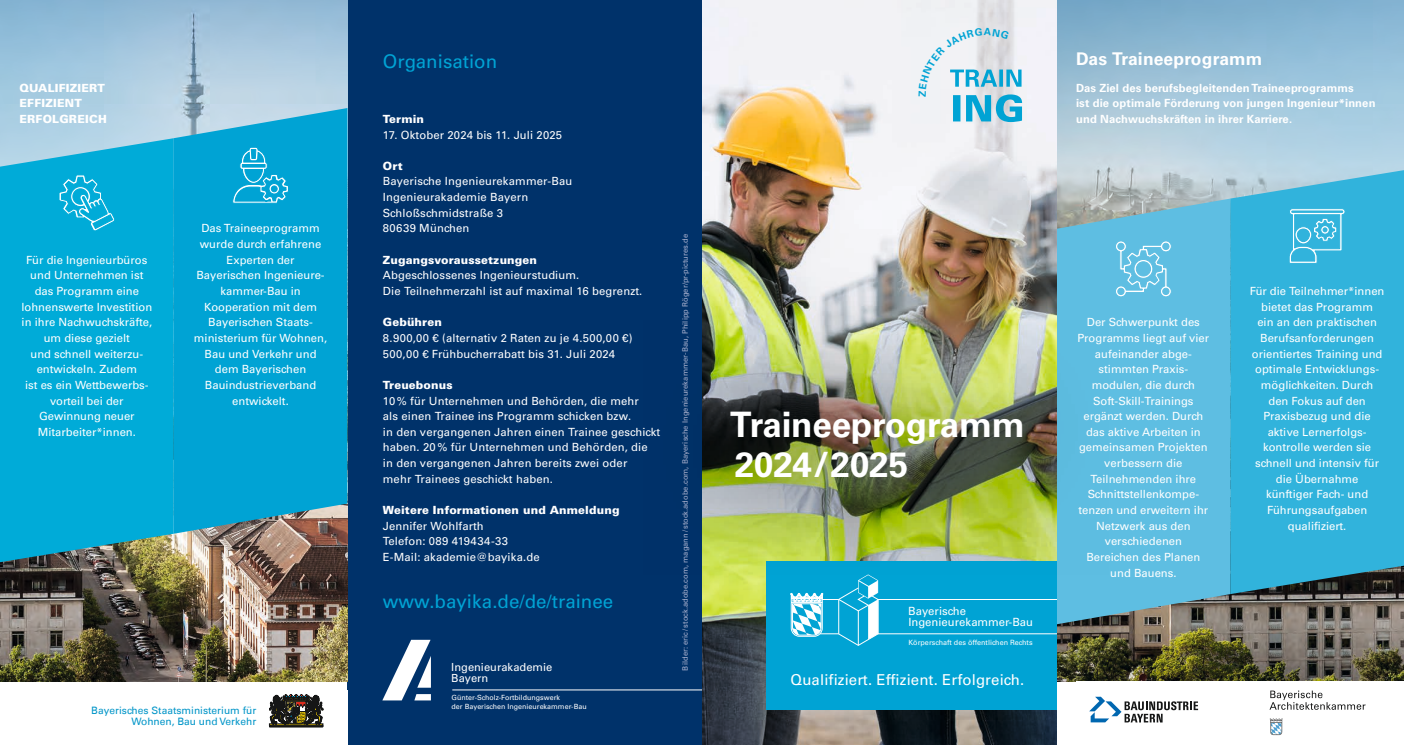
<style>
.page{position:relative;width:1404px;height:745px;background:#fff}
.page>*{position:absolute;margin:0;border:0;box-sizing:border-box;transform-origin:0 0}
.t1{font:700 35px/40px "Univers LT Std";letter-spacing:-.005em;color:#fff}
.t2{font:18.75px "Univers LT Std";color:#00a3d4}
.t3{font:700 17.5px "Univers LT Std";letter-spacing:.01em;color:#fff}
.t4{font:15px "Univers LT Std";letter-spacing:.005em;color:#fff}
.t5{font:11.25px/15.6px "Univers LT Std";color:#fff}
.t6{font:700 11.25px/15.6px "Univers LT Std";letter-spacing:.01em;color:#fff}
.t7{font:900 11.25px/15.6px "Univers LT Std";letter-spacing:.01em;color:#fff}
.t8{font:11.12px/11.1px "Univers LT Std";color:#fff}
.t9{font:10.25px/10.9px "Univers LT";color:#0095c8;text-align:right}
.t10{font:7.5px "Univers LT Std";letter-spacing:.01em;color:#acb3d0}
.t11{font:7.25px "Univers LT Std";color:#fff}
.t12{font:7.12px/8.5px "Univers LT Std";color:#fff}
</style>
<div class="page">
<div style="left:347px;top:0;width:355px;height:744px;background:#00326a"></div>
<hr style="left:452px;top:689px;width:250px;height:1px;background:#fff">
<svg style="left:382px;top:639px;width:49px;height:61px"></svg>
<img style="left:0;top:0;width:347px;height:680px">
<svg style="left:0;top:138px;width:174px;height:424px;background:#0baad4"></svg>
<svg style="left:174px;top:108px;width:173px;height:425px;background:#0ca3d1"></svg>
<svg style="left:269px;top:694px;width:54px;height:32px;background:#494539"></svg>
<img style="left:1056px;top:0;width:347px;height:680px">
<svg style="left:1056px;top:198px;width:174px;height:426px;background:#62b9d9"></svg>
<svg style="left:1230px;top:170px;width:173px;height:423px;background:#35afd5"></svg>
<svg style="left:1089px;top:696px;width:108px;height:26px"></svg>
<svg style="left:1269px;top:690px;width:96px;height:19px"></svg>
<svg style="left:1269px;top:718px;width:13px;height:16px"></svg>
<svg style="left:59px;top:174px;width:56px;height:57px;background:#21b6dd"></svg>
<svg style="left:232px;top:147px;width:57px;height:56px;background:#25b0da"></svg>
<svg style="left:1114px;top:240px;width:57px;height:57px;background:#77c8e6"></svg>
<svg style="left:1288px;top:208px;width:57px;height:55px;background:#55c0e1"></svg>
<img style="left:702px;top:0;width:354px;height:744px">
<div style="left:765px;top:560px;width:291px;height:149px;background:#00a3d4"></div>
<hr style="left:877px;top:598px;width:179px;height:1px;background:#fff">
<hr style="left:877px;top:633px;width:179px;height:1px;background:#fff">
<svg style="left:790px;top:574px;width:88px;height:71px"></svg>
<hr style="left:858px;top:610px;width:1px;height:35px;background:#fff">
<img style="left:702px;top:320px;width:405px;height:254px">
<svg style="left:918px;top:28px;width:103px;height:94px"></svg>
<p class="t7" style="left:19px;top:80px;width:89px">QUALIFIZIERT<br>EFFIZIENT<br>ERFOLGREICH</p>
<p class="t5" style="left:21px;top:252px;width:132px;text-align:center">Für die Ingenieurbüros und Unternehmen ist das Programm eine lohnenswerte Investition in ihre Nachwuchskräfte, um diese gezielt<br>und schnell weiterzu&shy;entwickeln. Zudem<br>ist es ein Wettbewerbs&shy;vorteil bei der<br>Gewinnung neuer<br>Mitarbeiter*innen.</p>
<p class="t5" style="left:194px;top:220px;width:135px;text-align:center">Das Traineeprogramm wurde durch erfahrene<br>Experten der<br>Bayerischen Ingenieure&shy;kammer-Bau in<br>Kooperation mit dem<br>Bayerischen Staats&shy;ministerium für Wohnen,<br>Bau und Verkehr und dem Bayerischen<br>Bauindustrieverband entwickelt.</p>
<p class="t9" style="left:91px;top:705px;width:166px">Bayerisches Staatsministerium für<br>Wohnen, Bau und Verkehr</p>
<h2 class="t2" style="left:383px;top:50px;width:116px">Organisation</h2>
<p class="t7" style="left:383px;top:111px;width:43px">Termin</p>
<p class="t5" style="left:383px;top:127px;width:181px">17. Oktober 2024 bis 11. Juli 2025</p>
<p class="t7" style="left:383px;top:158px;width:21px">Ort</p>
<p class="t5" style="left:383px;top:174px;width:191px">Bayerische Ingenieurekammer-Bau<br>Ingenieurakademie Bayern<br>Schloßschmidstraße 3<br>80639 München</p>
<p class="t7" style="left:383px;top:251px;width:156px">Zugangsvoraussetzungen</p>
<p class="t5" style="left:383px;top:267px;width:261px">Abgeschlossenes Ingenieurstudium.<br>Die Teilnehmerzahl ist auf maximal 16 begrenzt.</p>
<p class="t7" style="left:383px;top:314px;width:60px">Gebühren</p>
<p class="t5" style="left:383px;top:330px;width:251px">8.900,00 € (alternativ 2 Raten zu je 4.500,00 €)<br>500,00 € Frühbucherrabatt bis 31. Juli 2024</p>
<p class="t7" style="left:383px;top:376px;width:71px">Treuebonus</p>
<p class="t5" style="left:383px;top:392px;width:279px">10% für Unternehmen und Behörden, die mehr<br>als einen Trainee ins Programm schicken bzw.<br>in den vergangenen Jahren einen Trainee geschickt haben. 20% für Unternehmen und Behörden, die in den vergangenen Jahren bereits zwei oder<br>mehr Trainees geschickt haben.</p>
<p class="t7" style="left:383px;top:501px;width:238px">Weitere Informationen und Anmeldung</p>
<p class="t5" style="left:383px;top:517px;width:158px">Jennifer Wohlfarth<br>Telefon: 089 419434-33<br>E-Mail: akademie@bayika.de</p>
<h2 class="t2" style="left:383px;top:589px;width:232px">www.bayika.de/de/trainee</h2>
<p class="t8" style="left:451px;top:661px;width:102px">Ingenieurakademie<br>Bayern</p>
<p class="t12" style="left:451px;top:693px;width:137px">Günter-Scholz-Fortbildungswerk<br>der Bayerischen Ingenieurekammer-Bau</p>
<p class="t10" style="left:680px;top:670px;width:438px;rotate:-90deg">Bilder: eric / stock.adobe.com, magann/ stock.adobe.com, Bayerische Ingenieurekammer-Bau, Philipp Röger/pr-pictures.de</p>
<h1 class="t1" style="left:730px;top:405px;width:296px">Traineeprogramm<br>2024/2025</h1>
<p class="t5" style="left:908px;top:604px;width:126px;line-height:11.2px">Bayerische<br>Ingenieurekammer-Bau</p>
<p class="t11" style="left:908px;top:637px;width:125px">Körperschaft des öffentlichen Rechts</p>
<h3 class="t4" style="left:790px;top:670px;width:235px">Qualifiziert. Effizient. Erfolgreich.</h3>
<h3 class="t3" style="left:1075px;top:49px;width:188px">Das Traineeprogramm</h3>
<p class="t6" style="left:1075px;top:80px;width:301px">Das Ziel des berufsbegleitenden Traineeprogramms<br>ist die optimale Förderung von jungen Ingenieur*innen und Nachwuchskräften in ihrer Karriere.</p>
<p class="t5" style="left:1077px;top:314px;width:133px;text-align:center">Der Schwerpunkt des<br>Programms liegt auf vier aufeinander abge&shy;stimmten Praxis&shy;modulen, die durch<br>Soft-Skill-Trainings ergänzt werden. Durch das aktive Arbeiten in gemeinsamen Projekten verbessern die<br>Teilnehmenden ihre<br>Schnittstellenkompe&shy;tenzen und erweitern ihr<br>Netzwerk aus den verschiedenen<br>Bereichen des Planen und Bauens.</p>
<p class="t5" style="left:1249px;top:283px;width:136px;text-align:center">Für die Teilnehmer*innen bietet das Programm<br>ein an den praktischen<br>Berufsanforderungen orientiertes Training und optimale Entwicklungs&shy;möglichkeiten. Durch den Fokus auf den<br>Praxisbezug und die aktive Lernerfolgs&shy;kontrolle werden sie schnell und intensiv für die Übernahme<br>künftiger Fach- und<br>Führungsaufgaben qualifiziert.</p>
</div>
